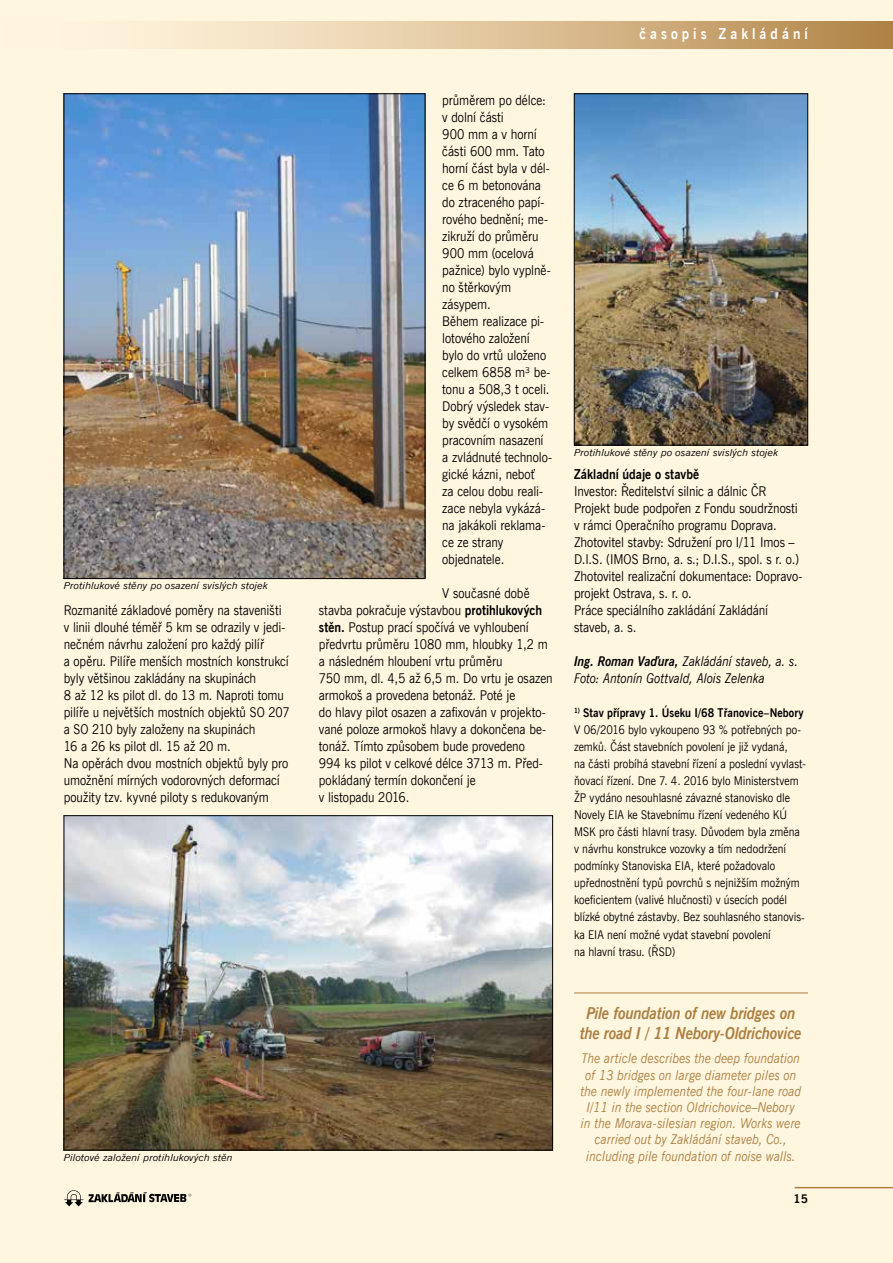
<style>
.page{position:relative;width:893px;height:1263px;background:#fff6e0}
.page>*{position:absolute;margin:0;border:0;box-sizing:border-box;transform-origin:0 0}
.t1{font:italic 700 16.5px/19.8px "News Gothic AT";letter-spacing:-.01em;color:#ab7f41;text-align:center;scale:.9 1}
.t2{font:700 15px "News Gothic AT";letter-spacing:.3em;color:#fff;scale:.9 1}
.t3{font:13.5px/17px "News Gothic AT";color:#000;scale:.9 1}
.t4{font:italic 13.5px/16.2px "News Gothic AT";color:#ab7f41;text-align:center;scale:.9 1}
.t5{font:italic 13.5px/17px "News Gothic AT";letter-spacing:-.015em;color:#000;scale:.9 1}
.t6{font:700 13.5px "News Gothic AT";color:#000;scale:.9 1}
.t7{font:12px/17px "News Gothic AT";color:#000;scale:.9 1}
.t8{font:700 12px "News Gothic AT";color:#000}
.t9{font:italic 9.75px "News Gothic AT";letter-spacing:-.01em;color:#000;scale:1.11 1}
.s1{font-weight:700}
</style>
<div class="page">
<div style="left:0;top:21px;width:893px;height:28px;background:linear-gradient(to right,#fffff1,#b68a4e)"></div>
<img style="left:66px;top:817px;width:485px;height:331px">
<div style="left:64px;top:815px;width:489px;height:335px;border:1px solid #000"></div>
<img style="left:66px;top:96px;width:357px;height:481px">
<img style="left:576px;top:96px;width:230px;height:347px">
<div style="left:574px;top:94px;width:234px;height:351px;border:1px solid #000"></div>
<hr style="left:574px;top:992px;width:234px;height:1px;background:#ab7f41">
<svg style="left:89px;top:1192px;width:102px;height:10px"></svg>
<svg style="left:64px;top:1190px;width:19px;height:16px"></svg>
<hr style="left:795px;top:1187px;width:98px;height:1px;background:#ab7f41">
<p class="t9" style="left:64px;top:580px;width:186px">Protihlukové stěny po osazení svislých stojek</p>
<p class="t3" style="left:64px;top:602px;width:253px">Rozmanité základové poměry na staveništi v linii dlouhé téměř 5 km se odrazily v jedi&shy;nečném návrhu založení pro každý pilíř<br>a opěru. Pilíře menších mostních konstrukcí byly většinou zakládány na skupinách<br>8 až 12 ks pilot dl. do 13 m. Naproti tomu pilíře u největších mostních objektů SO 207 a SO 210 byly založeny na skupinách<br>16 a 26 ks pilot dl. 15 až 20 m.<br>Na opěrách dvou mostních objektů byly pro umožnění mírných vodorovných deformací použity tzv. kyvné piloty s redukovaným</p>
<p class="t9" style="left:64px;top:1151px;width:154px">Pilotové založení protihlukových stěn</p>
<p class="t3" style="left:442px;top:92px;width:124px">průměrem po délce: v dolní části<br>900 mm a v horní části 600 mm. Tato horní část byla v dél&shy;ce 6 m betonována do ztraceného papí&shy;rového bednění; me&shy;zikruží do průměru<br>900 mm (ocelová pažnice) bylo vyplně&shy;no štěrkovým zásypem.<br>Během realizace pi&shy;lotového založení bylo do vrtů uloženo celkem 6858 m³ be&shy;tonu a 508,3 t oceli.<br>Dobrý výsledek stav&shy;by svědčí o vysokém pracovním nasazení a zvládnuté technolo&shy;gické kázni, neboť<br>za celou dobu reali&shy;zace nebyla vykázá&shy;na jakákoli reklama&shy;ce ze strany objednatele.</p>
<p class="t3" style="left:319px;top:585px;width:261px;text-indent:123px">V současné době stavba pokračuje výstavbou <span class="s1">protihlukových stěn.</span> Postup prací spočívá ve vyhloubení předvrtu průměru 1080 mm, hloubky 1,2 m a následném hloubení vrtu průměru<br>750 mm, dl. 4,5 až 6,5 m. Do vrtu je osazen armokoš a provedena betonáž. Poté je<br>do hlavy pilot osazen a zafixován v projekto&shy;vané poloze armokoš hlavy a dokončena be&shy;tonáž. Tímto způsobem bude provedeno<br>994 ks pilot v celkové délce 3713 m. Před&shy;pokládaný termín dokončení je<br>v listopadu 2016.</p>
<p class="t2" style="left:639px;top:25px;width:189px">časopis Zakládání</p>
<p class="t9" style="left:574px;top:446px;width:186px">Protihlukové stěny po osazení svislých stojek</p>
<p class="t6" style="left:574px;top:466px;width:141px">Základní údaje o stavbě</p>
<p class="t3" style="left:574px;top:483px;width:255px">Investor: Ředitelství silnic a dálnic ČR Projekt bude podpořen z Fondu soudržnosti v rámci Operačního programu Doprava.<br>Zhotovitel stavby: Sdružení pro I/11 Imos – D.I.S. (IMOS Brno, a. s.; D.I.S., spol. s r. o.)<br>Zhotovitel realizační dokumentace: Dopravo&shy;projekt Ostrava, s. r. o.<br>Práce speciálního zakládání Zakládání staveb, a. s.</p>
<p class="t5" style="left:574px;top:653px;width:251px"><span class="s1">Ing. Roman Vaďura,</span> Zakládání staveb, a. s.<br>Foto: Antonín Gottvald, Alois Zelenka</p>
<p class="t7" style="left:574px;top:704px;width:259px"><sup>1)</sup> <span class="s1">Stav přípravy 1. Úseku I/68 Třanovice–Nebory </span>V 06/2016 bylo vykoupeno 93 % potřebných po&shy;zemků. Část stavebních povolení je již vydaná,<br>na části probíhá stavební řízení a poslední vyvlast&shy;ňovací řízení. Dne 7. 4. 2016 bylo Ministerstvem ŽP vydáno nesouhlasné závazné stanovisko dle Novely EIA ke Stavebnímu řízení vedeného KÚ MSK pro části hlavní trasy. Důvodem byla změna v návrhu konstrukce vozovky a tím nedodržení podmínky Stanoviska EIA, které požadovalo upřednostnění typů povrchů s nejnižším možným koeficientem (valivé hlučnosti) v úsecích podél blízké obytné zástavby. Bez souhlasného stanovis&shy;ka EIA není možné vydat stavební povolení<br>na hlavní trasu. (ŘSD)</p>
<p class="t1" style="left:580px;top:1003px;width:248px">Pile foundation of new bridges on the road I / 11 Nebory-Oldrichovice</p>
<p class="t4" style="left:581px;top:1050px;width:247px">The article describes the deep foundation of 13 bridges on large diameter piles on the newly implemented the four-lane road I/11 in the section Oldrichovice–Nebory in the Morava-silesian region. Works were carried out by Zakládání staveb, Co., including pile foundation of noise walls.</p>
<p class="t8" style="left:793px;top:1191px;width:16px">15</p>
</div>
